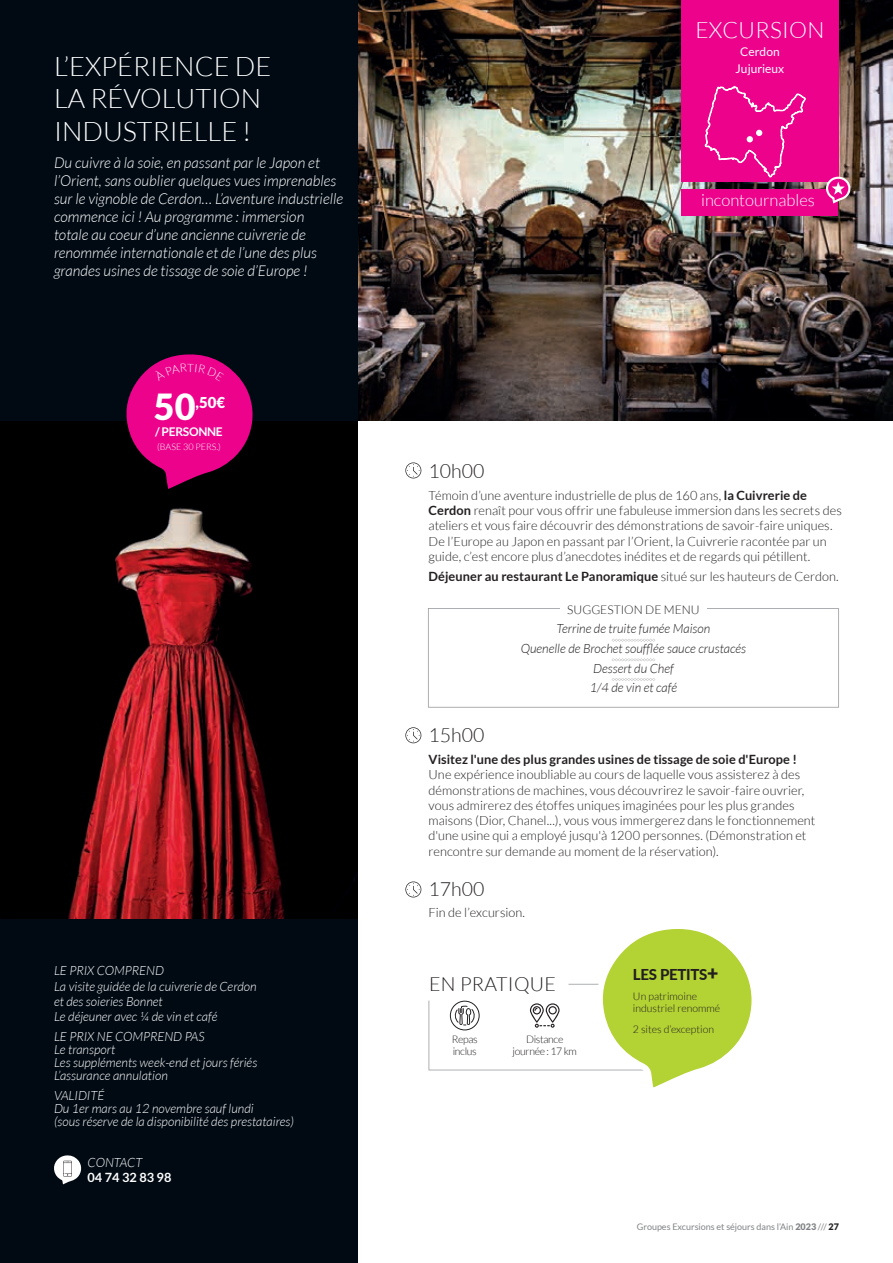
<style>
.page{position:relative;width:893px;height:1263px;background:#fff}
.page>*{position:absolute;margin:0;border:0;box-sizing:border-box;transform-origin:0 0}
.t1{font:900 36px "Lato";color:#fff}
.t2{font:300 27px/32.4px "Lato";color:#fff}
.t3{font:300 22.5px "Lato";letter-spacing:.015em;color:#fff}
.t4{font:300 19.5px "Lato";color:#231f20}
.t5{font:300 16.5px "Lato";color:#fff}
.t6{font:italic 300 15px/18px "Lato";color:#fff}
.t7{font:800 15px "Lato";letter-spacing:-.02em;color:#231f20}
.t8{font:900 15px "Lato";color:#fff}
.t9{font:300 12.75px/15.3px "Lato";letter-spacing:.005em;color:#231f20}
.t10{font:italic 300 12.75px/13.2px "Lato";color:#fff}
.t11{font:700 12.75px "Lato";letter-spacing:.01em;color:#231f20}
.t12{font:italic 300 12.75px/19.5px "Lato";color:#231f20;text-align:center}
.t13{font:700 12.75px "Lato";color:#fff}
.t14{font:300 12px "Lato";color:#231f20}
.t15{font:12px/16.5px "Lato";color:#fff;text-align:center}
.t16{font:700 12px "Lato";letter-spacing:-.025em;color:#fff}
.t17{font:300 10.5px/12px "Lato";color:#231f20}
.t18{font:300 10.5px/12px "Lato";letter-spacing:-.03em;color:#231f20}
.t19{font:9px "Lato";color:#808285}
.t20{font:300 9px "Lato";color:#fff}
.s1{font-weight:700}
.s2{font-weight:300}
.s3{font-weight:900;font-size:19.5px}
.s4{font-weight:900}
.s5{font-weight:900;color:#231f20}
</style>
<div class="page">
<div style="left:0;top:918px;width:357px;height:345px;background:#010a13"></div>
<img style="left:0;top:421px;width:357px;height:497px">
<svg style="left:405px;top:462px;width:16px;height:16px"></svg>
<svg style="left:405px;top:727px;width:16px;height:16px"></svg>
<svg style="left:405px;top:881px;width:16px;height:16px"></svg>
<svg style="left:54px;top:1155px;width:28px;height:29px"></svg>
<img style="left:357px;top:0;width:536px;height:421px">
<div style="left:0;top:0;width:357px;height:421px;background:#010a13"></div>
<svg style="left:429px;top:929px;width:323px;height:159px"></svg>
<svg style="left:428px;top:608px;width:411px;height:100px"></svg>
<div style="left:681px;top:0;width:158px;height:182px;background:#ed028c"></div>
<div style="left:681px;top:189px;width:157px;height:26px;background:#ed028c"></div>
<svg style="left:826px;top:177px;width:24px;height:26px"></svg>
<svg style="left:704px;top:85px;width:102px;height:93px"></svg>
<svg style="left:124px;top:354px;width:134px;height:135px;background:#a00261"></svg>
<h2 class="t2" style="left:54px;top:50px;width:219px">L’EXPÉRIENCE DE<br>LA RÉVOLUTION<br>INDUSTRIELLE !</h2>
<p class="t6" style="left:54px;top:154px;width:291px">Du cuivre à la soie, en passant par le Japon et l’Orient, sans oublier quelques vues imprenables sur le vignoble de Cerdon… L’aventure industrielle commence ici ! Au programme : immersion<br>totale au coeur d’une ancienne cuivrerie de renommée internationale et de l’une des plus grandes usines de tissage de soie d’Europe !</p>
<h1 class="t1" style="left:154px;top:386px;width:43px">50</h1>
<p class="t8" style="left:196px;top:394px;width:31px">,50€</p>
<p class="t16" style="left:155px;top:425px;width:69px">/ PERSONNE</p>
<p class="t20" style="left:157px;top:442px;width:65px">(BASE 30 PERS.)</p>
<p class="t10" style="left:54px;top:963px;width:204px;line-height:15.3px">LE PRIX COMPREND<br>La visite guidée de la cuivrerie de Cerdon et des soieries Bonnet<br>Le déjeuner avec ¼ de vin et café</p>
<p class="t10" style="left:54px;top:1030px;width:205px">LE PRIX NE COMPREND PAS<br>Le transport<br>Les suppléments week-end et jours fériés<br>L’assurance annulation</p>
<p class="t10" style="left:54px;top:1089px;width:241px">VALIDITÉ<br>Du 1er mars au 12 novembre sauf lundi<br>(sous réserve de la disponibilité des prestataires)</p>
<p class="t10" style="left:88px;top:1156px;width:56px">CONTACT</p>
<p class="t13" style="left:88px;top:1170px;width:85px">04 74 32 83 98</p>
<h3 class="t3" style="left:695px;top:18px;width:131px">EXCURSION</h3>
<p class="t15" style="left:736px;top:43px;width:50px">Cerdon<br>Jujurieux</p>
<h3 class="t4" style="left:429px;top:460px;width:57px">10h00</h3>
<p class="t5" style="left:701px;top:192px;width:115px">incontournables</p>
<p class="t9" style="left:429px;top:488px;width:415px">Témoin d’une aventure industrielle de plus de 160 ans, <span class="s1">la Cuivrerie de Cerdon</span> renaît pour vous offrir une fabuleuse immersion dans les secrets des ateliers et vous faire découvrir des démonstrations de savoir-faire uniques.<br>De l’Europe au Japon en passant par l’Orient, la Cuivrerie racontée par un guide, c’est encore plus d’anecdotes inédites et de regards qui pétillent.</p>
<p class="t11" style="left:429px;top:569px;width:412px">Déjeuner au restaurant Le Panoramique <span class="s2">situé sur les hauteurs de Cerdon.</span></p>
<h3 class="t4" style="left:429px;top:724px;width:57px">15h00</h3>
<p class="t14" style="left:567px;top:603px;width:134px">SUGGESTION DE MENU</p>
<p class="t12" style="left:521px;top:619px;width:227px">Terrine de truite fumée Maison<br>Quenelle de Brochet soufflée sauce crustacés<br>Dessert du Chef<br>1/4 de vin et café</p>
<p class="t11" style="left:429px;top:752px;width:370px">Visitez l'une des plus grandes usines de tissage de soie d'Europe !</p>
<p class="t9" style="left:429px;top:767px;width:388px">Une expérience inoubliable au cours de laquelle vous assisterez à des démonstrations de machines, vous découvrirez le savoir-faire ouvrier, vous admirerez des étoffes uniques imaginées pour les plus grandes maisons (Dior, Chanel...), vous vous immergerez dans le fonctionnement d'une usine qui a employé jusqu'à 1200 personnes. (Démonstration et rencontre sur demande au moment de la réservation).</p>
<h3 class="t4" style="left:429px;top:878px;width:57px">17h00</h3>
<p class="t9" style="left:429px;top:904px;width:98px">Fin de l’excursion.</p>
<h3 class="t4" style="left:429px;top:974px;width:128px">EN PRATIQUE</h3>
<p class="t18" style="left:452px;top:1034px;width:27px">Repas inclus</p>
<p class="t18" style="left:513px;top:1033px;width:66px;text-align:center">Distance journée : 17 km</p>
<p class="t7" style="left:633px;top:963px;width:87px">LES PETITS<span class="s3">+</span></p>
<p class="t17" style="left:633px;top:991px;width:89px">Un patrimoine industriel renommé</p>
<p class="t17" style="left:633px;top:1023px;width:83px">2 sites d’exception</p>
<p class="t19" style="left:637px;top:1222px;width:204px">Groupes Excursions et séjours dans l’Ain <span class="s4">2023</span> /// <span class="s5">27</span></p>
</div>
